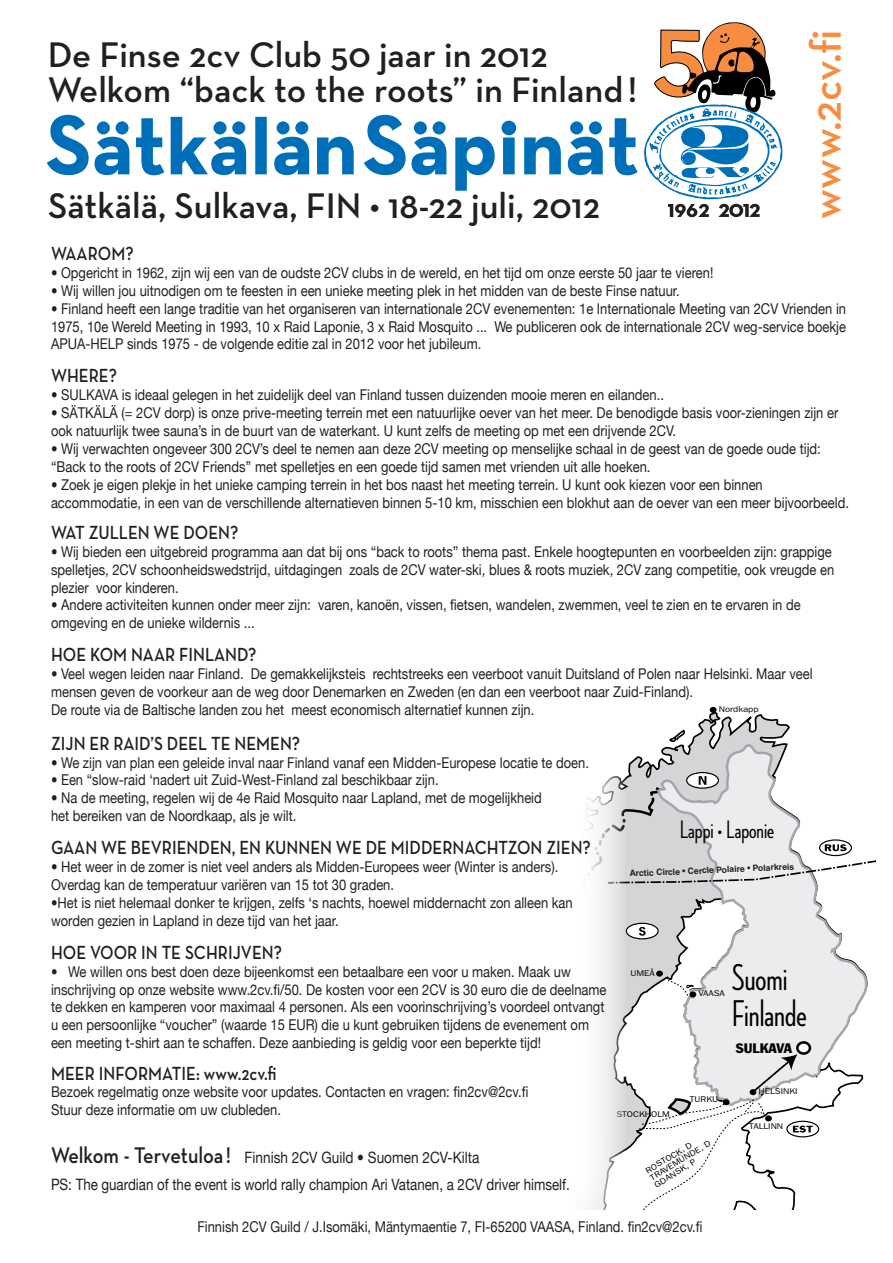
<style>
.page{position:relative;width:893px;height:1263px;background:#fff}
.page>*{position:absolute;margin:0;border:0;box-sizing:border-box;transform-origin:0 0}
.t1{font:600 43.5px "Neutraface Text";color:#f68d40}
.t2{font:500 37.95px/36.5px "Neutraface Condensed";color:#000;scale:.9 1}
.t3{font:600 36.3px "Neutraface Text";color:#231f20}
.t4{font:500 25.8px "Neutraface Condensed";color:#000;scale:.9 1}
.t5{font:600 19.35px "Neutraface Text";color:#231f20;scale:.87 1}
.t6{font:15.6px "Helvetica Neue";color:#231f20;scale:.85 1}
.t7{font:15.6px "Helvetica Neue";color:#231f20;scale:.87 1}
.t8{font:14.85px/17.9px "Helvetica Neue";color:#231f20;scale:.87 1}
.t9{font:condensed 13.5px "Franklin Gothic";color:#000;scale:1.13 1}
.t10{font:700 8.7px "Helvetica";color:#231f20}
.t11{font:8.4px/8.4px "Franklin Gothic";color:#000;scale:1.13 1}
.s1{font-family:"Neutraface Text";font-weight:600;font-size:22.95px}
</style>
<div class="page">
<svg style="left:364px;top:115px;width:274px;height:76px"></svg>
<svg style="left:47px;top:115px;width:307px;height:60px"></svg>
<svg style="left:644px;top:22px;width:139px;height:195px"></svg>
<svg style="left:627px;top:706px;width:163px;height:70px"></svg>
<svg style="left:709px;top:711px;width:12px;height:12px"></svg>
<svg style="left:666px;top:729px;width:20px;height:13px"></svg>
<svg style="left:656px;top:743px;width:134px;height:33px;background:#cecfd1"></svg>
<svg style="left:687px;top:772px;width:31px;height:16px"></svg>
<div style="left:686px;top:772px;width:33px;height:17px;border:1px solid #000;border-radius:50%"></div>
<div style="left:710px;top:707px;width:7px;height:6px;background:#000;border-radius:50%"></div>
<svg style="left:626px;top:776px;width:249px;height:433px"></svg>
<p class="t3" style="left:48px;top:32px;width:501px">De Finse 2cv Club 50 jaar in 2012</p>
<p class="t3" style="left:48px;top:67px;width:591px">Welkom “back to the roots” in Finland!</p>
<p class="t3" style="left:48px;top:183px;width:553px">Sätkälä, Sulkava, FIN • 18-22 juli, 2012</p>
<p class="t1" style="left:799px;top:219px;width:191px;rotate:-90deg">www.2cv.fi</p>
<p class="t5" style="left:51px;top:241px;width:97px">WAAROM?</p>
<p class="t8" style="left:51px;top:263px;width:763px">• Opgericht in 1962, zijn wij een van de oudste 2CV clubs in de wereld, en het tijd om onze eerste 50 jaar te vieren!</p>
<p class="t8" style="left:51px;top:281px;width:724px">• Wij willen jou uitnodigen om te feesten in een unieke meeting plek in het midden van de beste Finse natuur.</p>
<p class="t8" style="left:51px;top:299px;width:915px;text-align:justify">• Finland heeft een lange traditie van het organiseren van internationale 2CV evenementen: 1e Internationale Meeting van 2CV Vrienden in 1975, 10e Wereld Meeting in 1993, 10 x Raid Laponie, 3 x Raid Mosquito ... We publiceren ook de internationale 2CV weg-service boekje APUA-HELP sinds 1975 - de volgende editie zal in 2012 voor het jubileum.</p>
<p class="t5" style="left:51px;top:364px;width:77px">WHERE?</p>
<p class="t8" style="left:51px;top:386px;width:706px">• SULKAVA is ideaal gelegen in het zuidelijk deel van Finland tussen duizenden mooie meren en eilanden..</p>
<p class="t8" style="left:51px;top:404px;width:906px">• SÄTKÄLÄ (= 2CV dorp) is onze prive-meeting terrein met een natuurlijke oever van het meer. De benodigde basis voor-zieningen zijn er ook natuurlijk twee sauna’s in de buurt van de waterkant. U kunt zelfs de meeting op met een drijvende 2CV.</p>
<p class="t8" style="left:51px;top:439px;width:886px">• Wij verwachten ongeveer 300 2CV’s deel te nemen aan deze 2CV meeting op menselijke schaal in de geest van de goede oude tijd: “Back to the roots of 2CV Friends’’ met spelletjes en een goede tijd samen met vrienden uit alle hoeken.</p>
<p class="t8" style="left:51px;top:475px;width:919px">• Zoek je eigen plekje in het unieke camping terrein in het bos naast het meeting terrein. U kunt ook kiezen voor een binnen accommodatie, in een van de verschillende alternatieven binnen 5-10 km, misschien een blokhut aan de oever van een meer bijvoorbeeld.</p>
<p class="t5" style="left:51px;top:520px;width:217px">WAT ZULLEN WE DOEN?</p>
<p class="t8" style="left:51px;top:542px;width:902px">• Wij bieden een uitgebreid programma aan dat bij ons “back to roots” thema past. Enkele hoogtepunten en voorbeelden zijn: grappige spelletjes, 2CV schoonheidswedstrijd, uitdagingen zoals de 2CV water-ski, blues &amp; roots muziek, 2CV zang competitie, ook vreugde en plezier voor kinderen.</p>
<p class="t8" style="left:51px;top:596px;width:863px">• Andere activiteiten kunnen onder meer zijn: varen, kanoën, vissen, fietsen, wandelen, zwemmen, veel te zien en te ervaren in de omgeving en de unieke wildernis ...</p>
<p class="t5" style="left:51px;top:643px;width:238px">HOE KOM NAAR FINLAND?</p>
<p class="t8" style="left:51px;top:665px;width:877px">• Veel wegen leiden naar Finland. De gemakkelijksteis rechtstreeks een veerboot vanuit Duitsland of Polen naar Helsinki. Maar veel mensen geven de voorkeur aan de weg door Denemarken en Zweden (en dan een veerboot naar Zuid-Finland).<br>De route via de Baltische landen zou het meest economisch alternatief kunnen zijn.</p>
<p class="t5" style="left:51px;top:731px;width:288px">ZIJN ER RAID’S DEEL TE NEMEN?</p>
<p class="t8" style="left:51px;top:753px;width:620px">• We zijn van plan een geleide inval naar Finland vanaf een Midden-Europese locatie te doen.</p>
<p class="t8" style="left:51px;top:771px;width:447px">• Een “slow-raid ‘nadert uit Zuid-West-Finland zal beschikbaar zijn.</p>
<p class="t8" style="left:51px;top:789px;width:566px">• Na de meeting, regelen wij de 4e Raid Mosquito naar Lapland, met de mogelijkheid</p>
<p class="t8" style="left:51px;top:807px;width:284px">het bereiken van de Noordkaap, als je wilt.</p>
<p class="t5" style="left:51px;top:835px;width:622px">GAAN WE BEVRIENDEN, EN KUNNEN WE DE MIDDERNACHTZON ZIEN?</p>
<p class="t8" style="left:51px;top:858px;width:585px">• Het weer in de zomer is niet veel anders als Midden-Europees weer (Winter is anders).<br>Overdag kan de temperatuur variëren van 15 tot 30 graden.</p>
<p class="t8" style="left:51px;top:893px;width:601px">•Het is niet helemaal donker te krijgen, zelfs ‘s nachts, hoewel middernacht zon alleen kan worden gezien in Lapland in deze tijd van het jaar.</p>
<p class="t5" style="left:51px;top:940px;width:267px">HOE VOOR IN TE SCHRIJVEN?</p>
<p class="t8" style="left:51px;top:962px;width:640px">• We willen ons best doen deze bijeenkomst een betaalbare een voor u maken. Maak uw inschrijving op onze website www.2cv.fi/50. De kosten voor een 2CV is 30 euro die de deelname te dekken en kamperen voor maximaal 4 personen. Als een voorinschrijving’s voordeel ontvangt u een persoonlijke “voucher” (waarde 15 EUR) die u kunt gebruiken tijdens de evenement om een meeting t-shirt aan te schaffen. Deze aanbieding is geldig voor een beperkte tijd!</p>
<p class="t5" style="left:51px;top:1061px;width:261px">MEER INFORMATIE: www.2cv.fi</p>
<p class="t8" style="left:51px;top:1083px;width:550px">Bezoek regelmatig onze website voor updates. Contacten en vragen: fin2cv@2cv.fi</p>
<p class="t8" style="left:51px;top:1101px;width:266px">Stuur deze informatie om uw clubleden.</p>
<p class="t7" style="left:51px;top:1148px;width:494px"><span class="s1">Welkom - Tervetuloa !</span> Finnish 2CV Guild • Suomen 2CV-Kilta</p>
<p class="t6" style="left:51px;top:1175px;width:612px">PS: The guardian of the event is world rally champion Ari Vatanen, a 2CV driver himself.</p>
<p class="t8" style="left:197px;top:1217px;width:582px">Finnish 2CV Guild / J.Isomäki, Mäntymaentie 7, FI-65200 VAASA, Finland. fin2cv@2cv.fi</p>
<p class="t11" style="left:719px;top:705px;width:37px">Nordkapp</p>
<p class="t4" style="left:680px;top:815px;width:106px">Lappi • Laponie</p>
<p class="t10" style="left:629px;top:867px;width:166px;rotate:-2deg">Arctic Circle • Cercle Polaire • Polarkreis</p>
<p class="t2" style="left:732px;top:959px;width:85px">Suomi<br>Finlande</p>
<p class="t11" style="left:630px;top:968px;width:23px">UMEÅ</p>
<p class="t11" style="left:698px;top:989px;width:25px">VAASA</p>
<p class="t9" style="left:736px;top:1039px;width:52px">SULKAVA</p>
<p class="t11" style="left:759px;top:1087px;width:36px">HELSINKI</p>
<p class="t11" style="left:690px;top:1095px;width:27px">TURKU</p>
<p class="t11" style="left:616px;top:1109px;width:49px">STOCKHOLM</p>
<p class="t11" style="left:749px;top:1122px;width:31px">TALLINN</p>
<p class="t11" style="left:644px;top:1167px;width:63px;rotate:-31deg">ROSTOCK, D<br>TRAVEMÜNDE, D<br>GDANSK, P</p>
</div>
